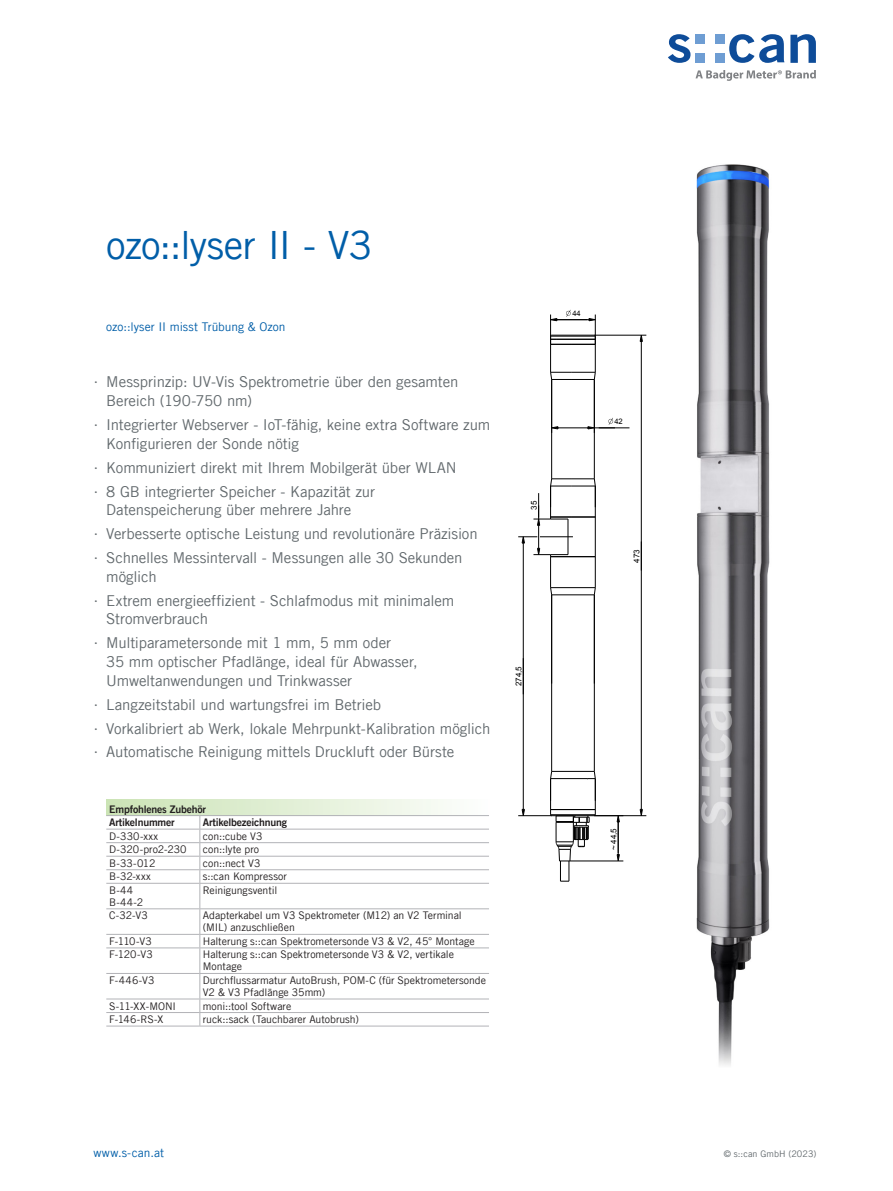
<style>
.page{position:relative;width:893px;height:1191px;background:#fff}
.page>*{position:absolute;margin:0;border:0;box-sizing:border-box;transform-origin:0 0}
.Produkttitel{font:39px "Trade Gothic LT Com";letter-spacing:-.02em;color:#015ea8}
.t1{font:15px/18.8px "Trade Gothic LT Com";letter-spacing:-.01em;color:#62696d}
.Messparameter{font:12px "Trade Gothic LT Com";color:#015ea8}
.Tabelle{font:10.5px/12px "Trade Gothic LT Com";color:#231f20}
.Tabelle_Header{font:10.5px "Trade Gothic LT Com Bd 2";letter-spacing:-.02em;color:#231f20}
.t2{font:9px "Trade Gothic LT Com";letter-spacing:.01em;color:#62696d}
.Masszeichnung_alternativ_Trinkwasser{font:8.1px "Arial";color:#000}
.Masszeichnung_alternativ_Trinkwasser-2{font:7.65px "Arial";color:#000}
.s1{font-family:"Trade Gothic LT Std";font-stretch:expanded}
</style>
<div class="page">
<svg style="left:695px;top:70px;width:121px;height:11px"></svg>
<svg style="left:668px;top:34px;width:22px;height:29px"></svg>
<svg style="left:729px;top:34px;width:55px;height:29px"></svg>
<svg style="left:790px;top:34px;width:26px;height:29px"></svg>
<div style="left:695px;top:34px;width:10px;height:10px;background:#6e9dd3"></div>
<div style="left:715px;top:34px;width:9px;height:10px;background:#6e9dd3"></div>
<div style="left:695px;top:53px;width:10px;height:10px;background:#6e9dd3"></div>
<div style="left:715px;top:53px;width:9px;height:10px;background:#6e9dd3"></div>
<img style="left:696px;top:164px;width:74px;height:901px">
<hr style="left:551px;top:595px;width:1px;height:176px;background:#000">
<hr style="left:552px;top:771px;width:42px;height:1px;background:#000">
<hr style="left:551px;top:778px;width:36px;height:1px;background:#000">
<hr style="left:594px;top:595px;width:1px;height:176px;background:#000">
<hr style="left:551px;top:587px;width:44px;height:1px;background:#000">
<svg style="left:550px;top:587px;width:2px;height:8px"></svg>
<svg style="left:594px;top:587px;width:2px;height:8px"></svg>
<hr style="left:550px;top:556px;width:1px;height:31px;background:#000">
<hr style="left:550px;top:778px;width:1px;height:31px;background:#000">
<hr style="left:551px;top:556px;width:44px;height:1px;background:#000">
<hr style="left:552px;top:594px;width:42px;height:1px;background:#000">
<hr style="left:595px;top:778px;width:1px;height:31px;background:#000">
<hr style="left:595px;top:556px;width:1px;height:31px;background:#000">
<hr style="left:551px;top:379px;width:1px;height:100px;background:#000">
<hr style="left:594px;top:379px;width:1px;height:100px;background:#000">
<svg style="left:550px;top:335px;width:46px;height:45px"></svg>
<hr style="left:551px;top:336px;width:44px;height:1px;background:#000">
<hr style="left:550px;top:314px;width:1px;height:30px;background:#000">
<hr style="left:595px;top:314px;width:1px;height:30px;background:#000">
<hr style="left:551px;top:379px;width:1px;height:54px;background:#000">
<hr style="left:594px;top:379px;width:1px;height:54px;background:#000">
<hr style="left:558px;top:427px;width:30px;height:1px;background:#000">
<hr style="left:599px;top:427px;width:30px;height:1px;background:#000">
<svg style="left:552px;top:426px;width:7px;height:3px"></svg>
<hr style="left:518px;top:815px;width:34px;height:1px;background:#000">
<hr style="left:523px;top:543px;width:1px;height:133px;background:#000">
<hr style="left:523px;top:676px;width:1px;height:133px;background:#000">
<svg style="left:522px;top:809px;width:3px;height:7px"></svg>
<svg style="left:518px;top:478px;width:78px;height:78px"></svg>
<svg style="left:550px;top:770px;width:2px;height:30px"></svg>
<svg style="left:587px;top:770px;width:9px;height:30px"></svg>
<svg style="left:550px;top:809px;width:73px;height:73px"></svg>
<hr style="left:594px;top:815px;width:52px;height:1px;background:#000">
<hr style="left:594px;top:335px;width:52px;height:1px;background:#000">
<hr style="left:641px;top:556px;width:1px;height:253px;background:#000">
<hr style="left:641px;top:341px;width:1px;height:215px;background:#000">
<svg style="left:640px;top:335px;width:3px;height:7px"></svg>
<svg style="left:640px;top:809px;width:3px;height:7px"></svg>
<svg style="left:550px;top:310px;width:46px;height:11px"></svg>
<svg style="left:588px;top:418px;width:27px;height:11px"></svg>
<svg style="left:106px;top:800px;width:337px;height:15px;background:#e0eed3"></svg>
<hr style="left:106px;top:815px;width:94px;height:1px;background:#b2b3b7">
<hr style="left:200px;top:815px;width:289px;height:1px;background:#b2b3b7">
<hr style="left:106px;top:828px;width:94px;height:1px;background:#b2b3b7">
<hr style="left:200px;top:828px;width:289px;height:1px;background:#b2b3b7">
<hr style="left:106px;top:842px;width:94px;height:1px;background:#b2b3b7">
<hr style="left:200px;top:842px;width:289px;height:1px;background:#b2b3b7">
<hr style="left:106px;top:856px;width:94px;height:1px;background:#b2b3b7">
<hr style="left:200px;top:856px;width:289px;height:1px;background:#b2b3b7">
<hr style="left:106px;top:869px;width:94px;height:1px;background:#b2b3b7">
<hr style="left:200px;top:869px;width:289px;height:1px;background:#b2b3b7">
<hr style="left:106px;top:883px;width:94px;height:1px;background:#b2b3b7">
<hr style="left:200px;top:883px;width:289px;height:1px;background:#b2b3b7">
<hr style="left:106px;top:908px;width:94px;height:1px;background:#b2b3b7">
<hr style="left:200px;top:908px;width:289px;height:1px;background:#b2b3b7">
<hr style="left:106px;top:934px;width:94px;height:1px;background:#b2b3b7">
<hr style="left:200px;top:934px;width:289px;height:1px;background:#b2b3b7">
<hr style="left:106px;top:947px;width:94px;height:1px;background:#b2b3b7">
<hr style="left:200px;top:947px;width:289px;height:1px;background:#b2b3b7">
<hr style="left:106px;top:973px;width:94px;height:1px;background:#b2b3b7">
<hr style="left:200px;top:973px;width:289px;height:1px;background:#b2b3b7">
<hr style="left:106px;top:998px;width:94px;height:1px;background:#b2b3b7">
<hr style="left:200px;top:998px;width:289px;height:1px;background:#b2b3b7">
<hr style="left:106px;top:1012px;width:94px;height:1px;background:#b2b3b7">
<hr style="left:200px;top:1012px;width:289px;height:1px;background:#b2b3b7">
<svg style="left:199px;top:816px;width:1px;height:209px"></svg>
<hr style="left:106px;top:1025px;width:94px;height:1px;background:#b2b3b7">
<hr style="left:200px;top:1025px;width:289px;height:1px;background:#b2b3b7">
<p class="Produkttitel" style="left:106px;top:221px;width:268px">ozo::lyser II - V3</p>
<p class="Messparameter" style="left:106px;top:319px;width:181px">ozo::lyser II misst Trübung &amp; Ozon</p>
<p class="t1" style="left:106px;top:372px;width:354px;text-indent:-13px"><span class="s1">∙</span> Messprinzip: UV-Vis Spektrometrie über den gesamten<br>Bereich (190-750 nm)</p>
<p class="t1" style="left:106px;top:415px;width:385px;text-indent:-13px"><span class="s1">∙</span> Integrierter Webserver - IoT-fähig, keine extra Software zum<br>Konfigurieren der Sonde nötig</p>
<p class="t1" style="left:94px;top:458px;width:365px"><span class="s1">∙</span> Kommuniziert direkt mit Ihrem Mobilgerät über WLAN</p>
<p class="t1" style="left:106px;top:481px;width:270px;text-indent:-13px"><span class="s1">∙</span> 8 GB integrierter Speicher - Kapazität zur<br>Datenspeicherung über mehrere Jahre</p>
<p class="t1" style="left:94px;top:524px;width:386px"><span class="s1">∙</span> Verbesserte optische Leistung und revolutionäre Präzision</p>
<p class="t1" style="left:106px;top:548px;width:358px;text-indent:-13px"><span class="s1">∙</span> Schnelles Messintervall - Messungen alle 30 Sekunden möglich</p>
<p class="t1" style="left:106px;top:591px;width:350px;text-indent:-13px"><span class="s1">∙</span> Extrem energieeffizient - Schlafmodus mit minimalem<br>Stromverbrauch</p>
<p class="t1" style="left:106px;top:633px;width:313px;text-indent:-13px"><span class="s1">∙</span> Multiparametersonde mit 1 mm, 5 mm oder<br>35 mm optischer Pfadlänge, ideal für Abwasser,<br>Umweltanwendungen und Trinkwasser</p>
<p class="t1" style="left:94px;top:695px;width:289px"><span class="s1">∙</span> Langzeitstabil und wartungsfrei im Betrieb</p>
<p class="t1" style="left:94px;top:718px;width:398px"><span class="s1">∙</span> Vorkalibriert ab Werk, lokale Mehrpunkt-Kalibration möglich</p>
<p class="t1" style="left:94px;top:742px;width:362px"><span class="s1">∙</span> Automatische Reinigung mittels Druckluft oder Bürste</p>
<p class="Tabelle_Header" style="left:109px;top:802px;width:98px">Empfohlenes Zubehör</p>
<p class="Tabelle_Header" style="left:109px;top:816px;width:67px">Artikelnummer</p>
<p class="Tabelle_Header" style="left:203px;top:816px;width:86px">Artikelbezeichnung</p>
<p class="Tabelle" style="left:109px;top:830px;width:50px">D-330-xxx</p>
<p class="Tabelle" style="left:203px;top:830px;width:61px">con::cube V3</p>
<p class="Tabelle" style="left:109px;top:843px;width:79px">D-320-pro2-230</p>
<p class="Tabelle" style="left:203px;top:843px;width:58px">con::lyte pro</p>
<p class="Tabelle" style="left:109px;top:857px;width:48px">B-33-012</p>
<p class="Tabelle" style="left:203px;top:857px;width:59px">con::nect V3</p>
<p class="Tabelle" style="left:109px;top:870px;width:43px">B-32-xxx</p>
<p class="Tabelle" style="left:203px;top:870px;width:86px">s::can Kompressor</p>
<p class="Tabelle" style="left:109px;top:884px;width:26px">B-44</p>
<p class="Tabelle" style="left:109px;top:896px;width:36px">B-44-2</p>
<p class="Tabelle" style="left:203px;top:884px;width:76px">Reinigungsventil</p>
<p class="Tabelle" style="left:109px;top:909px;width:40px">C-32-V3</p>
<p class="Tabelle" style="left:203px;top:909px;width:260px">Adapterkabel um V3 Spektrometer (M12) an V2 Terminal (MIL) anzuschließen</p>
<p class="Tabelle" style="left:109px;top:935px;width:44px">F-110-V3</p>
<p class="Tabelle" style="left:203px;top:935px;width:273px">Halterung s::can Spektrometersonde V3 &amp; V2, 45° Montage</p>
<p class="Tabelle" style="left:109px;top:948px;width:45px">F-120-V3</p>
<p class="Tabelle" style="left:203px;top:948px;width:253px">Halterung s::can Spektrometersonde V3 &amp; V2, vertikale<br>Montage</p>
<p class="Tabelle" style="left:109px;top:974px;width:47px">F-446-V3</p>
<p class="Tabelle" style="left:203px;top:974px;width:285px">Durchflussarmatur AutoBrush, POM-C (für Spektrometersonde<br>V2 &amp; V3 Pfadlänge 35mm)</p>
<p class="Tabelle" style="left:109px;top:999px;width:68px">S-11-XX-MONI</p>
<p class="Tabelle" style="left:203px;top:999px;width:90px">moni::tool Software</p>
<p class="Tabelle" style="left:109px;top:1013px;width:56px">F-146-RS-X</p>
<p class="Tabelle" style="left:203px;top:1013px;width:158px">ruck::sack (Tauchbarer Autobrush)</p>
<p class="Masszeichnung_alternativ_Trinkwasser" style="left:529px;top:509px;width:10px;rotate:-90deg">35</p>
<p class="Masszeichnung_alternativ_Trinkwasser" style="left:513px;top:686px;width:22px;rotate:-90deg">274,5</p>
<p class="Masszeichnung_alternativ_Trinkwasser-2" style="left:572px;top:308px;width:10px">44</p>
<p class="Masszeichnung_alternativ_Trinkwasser-2" style="left:614px;top:416px;width:10px">42</p>
<p class="Masszeichnung_alternativ_Trinkwasser" style="left:631px;top:562px;width:15px;rotate:-90deg">473</p>
<p class="Masszeichnung_alternativ_Trinkwasser" style="left:608px;top:850px;width:23px;rotate:-90deg">~ 44,5</p>
<p class="Messparameter" style="left:94px;top:1145px;width:72px">www.s-can.at</p>
<p class="t2" style="left:724px;top:1148px;width:94px">© s::can GmbH (2023)</p>
</div>
